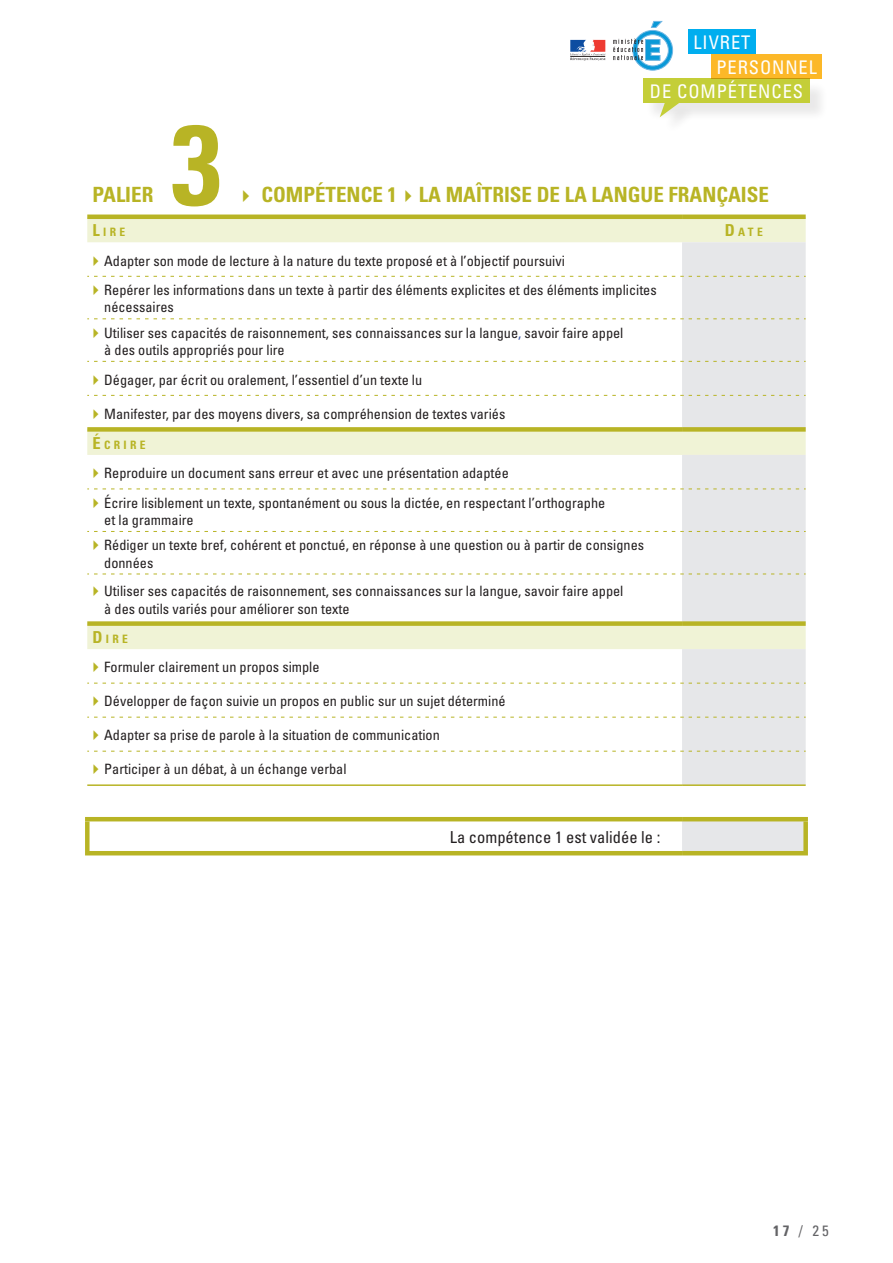
<style>
.page{position:relative;width:893px;height:1263px;background:#fff}
.page>*{position:absolute;margin:0;border:0;box-sizing:border-box;transform-origin:0 0}
.t1{font:700 condensed 113.85px "Univers";color:#b8b425}
.t2{font:700 condensed 21px "Univers";color:#b8b425}
.t3{font:condensed 18.75px "Univers";letter-spacing:.05em;color:#fff}
.t4{font:condensed 16.5px "Univers";color:#231f20}
.t5{font:condensed 15px "Univers";color:#636366}
.t6{font:condensed 14.25px/29.7px "Univers";color:#231f20}
.t7{font:700 condensed 11.55px "Univers";letter-spacing:.285em;color:#b8b425}
.s1{font-size:16.5px}
.s2{color:#3853a3}
.s3{font-style:inherit}
.s4{font-weight:700}
</style>
<div class="page">
<svg style="left:570px;top:40px;width:35px;height:21px"></svg>
<svg style="left:613px;top:20px;width:60px;height:51px"></svg>
<div style="left:688px;top:30px;width:67px;height:24px;background:#00aeef"></div>
<div style="left:711px;top:54px;width:111px;height:24px;background:#fcb828"></div>
<div style="left:645px;top:81px;width:183px;height:41px;background:#f3f3f3"></div>
<div style="left:643px;top:78px;width:167px;height:25px;background:#c4ce38"></div>
<div style="left:662px;top:105px;width:34px;height:30px;background:#231f20;opacity:.1"></div>
<svg style="left:660px;top:103px;width:20px;height:14px"></svg>
<svg style="left:87px;top:219px;width:719px;height:430px"></svg>
<svg style="left:682px;top:242px;width:124px;height:609px;background:#e8e9e8"></svg>
<div style="left:87px;top:214px;width:595px;height:5px;background:#b8b425"></div>
<div style="left:87px;top:427px;width:595px;height:5px;background:#b8b425"></div>
<div style="left:682px;top:427px;width:124px;height:5px;background:#b8b425"></div>
<div style="left:87px;top:621px;width:595px;height:5px;background:#b8b425"></div>
<div style="left:682px;top:621px;width:124px;height:5px;background:#b8b425"></div>
<hr style="left:87px;top:784px;width:595px;height:2px;background:#b8b425">
<hr style="left:682px;top:784px;width:124px;height:2px;background:#b8b425">
<hr style="left:85px;top:817px;width:597px;height:4px;background:#b8b425">
<div style="left:85px;top:821px;width:5px;height:30px;background:#b8b425"></div>
<hr style="left:85px;top:851px;width:597px;height:4px;background:#b8b425">
<svg style="left:87px;top:751px;width:719px;height:1px"></svg>
<svg style="left:87px;top:683px;width:719px;height:1px"></svg>
<svg style="left:87px;top:717px;width:719px;height:1px"></svg>
<svg style="left:87px;top:574px;width:719px;height:1px"></svg>
<svg style="left:87px;top:488px;width:719px;height:1px"></svg>
<svg style="left:87px;top:531px;width:719px;height:1px"></svg>
<svg style="left:87px;top:395px;width:719px;height:1px"></svg>
<svg style="left:87px;top:361px;width:719px;height:1px"></svg>
<svg style="left:87px;top:276px;width:719px;height:1px"></svg>
<svg style="left:87px;top:318px;width:719px;height:1px"></svg>
<div style="left:682px;top:214px;width:124px;height:5px;background:#b8b425"></div>
<hr style="left:682px;top:817px;width:126px;height:4px;background:#b8b425">
<div style="left:803px;top:821px;width:5px;height:30px;background:#b8b425"></div>
<hr style="left:682px;top:851px;width:126px;height:4px;background:#b8b425">
<svg style="left:94px;top:256px;width:5px;height:10px"></svg>
<svg style="left:94px;top:285px;width:5px;height:10px"></svg>
<svg style="left:94px;top:328px;width:5px;height:10px"></svg>
<svg style="left:94px;top:375px;width:5px;height:10px"></svg>
<svg style="left:94px;top:409px;width:5px;height:10px"></svg>
<svg style="left:94px;top:468px;width:5px;height:10px"></svg>
<svg style="left:94px;top:498px;width:5px;height:10px"></svg>
<svg style="left:94px;top:540px;width:5px;height:10px"></svg>
<svg style="left:94px;top:586px;width:5px;height:10px"></svg>
<h3 class="t3" style="left:693px;top:31px;width:58px">LIVRET</h3>
<h3 class="t3" style="left:716px;top:55px;width:102px">PERSONNEL</h3>
<h3 class="t3" style="left:650px;top:80px;width:155px">DE COMPÉTENCES</h3>
<h1 class="t1" style="left:171px;top:95px;width:52px">3</h1>
<h2 class="t2" style="left:93px;top:182px;width:62px">PALIER</h2>
<h2 class="t2" style="left:261px;top:182px;width:509px">COMPÉTENCE 1 LA MAÎTRISE DE LA LANGUE FRAN ÇAISE</h2>
<p class="t7" style="left:93px;top:225px;width:34px"><span class="s1">L</span>IRE</p>
<p class="t7" style="left:725px;top:225px;width:39px"><span class="s1">D</span>ATE</p>
<p class="t6" style="left:104px;top:245px;width:554px">Adapter son mode de lecture à la nature du texte proposé et à l’objectif poursuivi<br>Repérer les informations dans un texte à partir des éléments explicites et des éléments implicites</p>
<p class="t6" style="left:104px;top:294px;width:521px;line-height:25.3px">nécessaires<br>Utiliser ses capacités de raisonnement, ses connaissances sur la langue<span class="s2">,</span> savoir faire appel</p>
<p class="t6" style="left:104px;top:335px;width:319px">à des outils appropriés pour lire<br>Dégager, par écrit ou oralement, l’essentiel d’un texte lu</p>
<p class="t6" style="left:104px;top:398px;width:403px">Manifester, par des moyens divers, sa compréhension de textes variés</p>
<p class="t7" style="left:93px;top:437px;width:55px"><span class="s1">É</span>CRIRE</p>
<p class="t6" style="left:104px;top:458px;width:503px">Reproduire un document sans erreur et avec une présentation adaptée<br><span class="s3">É</span>crire lisiblement un texte, spontanément ou sous la dictée, en respectant l’orthographe</p>
<p class="t6" style="left:104px;top:507px;width:541px;line-height:25.3px">et la grammaire<br>Rédiger un texte bref, cohérent et ponctué, en réponse à une question ou à partir de consignes</p>
<p class="t6" style="left:104px;top:548px;width:521px;line-height:29px">données<br>Utiliser ses capacités de raisonnement, ses connaissances sur la langue, savoir faire appel</p>
<p class="t6" style="left:104px;top:593px;width:247px">à des outils variés pour améliorer son texte</p>
<p class="t7" style="left:93px;top:632px;width:37px"><span class="s1">D</span>IRE</p>
<p class="t6" style="left:104px;top:652px;width:217px">Formuler clairement un propos simple</p>
<p class="t6" style="left:104px;top:686px;width:403px">Développer de façon suivie un propos en public sur un sujet déterminé</p>
<p class="t6" style="left:104px;top:720px;width:337px">Adapter sa prise de parole à la situation de communication</p>
<p class="t6" style="left:104px;top:754px;width:244px">Participer à un débat, à un échange verbal</p>
<p class="t4" style="left:450px;top:827px;width:212px">La compétence 1 est validée le :</p>
<p class="t5" style="left:773px;top:1221px;width:57px"><span class="s4">17</span> / 25</p>
</div>
